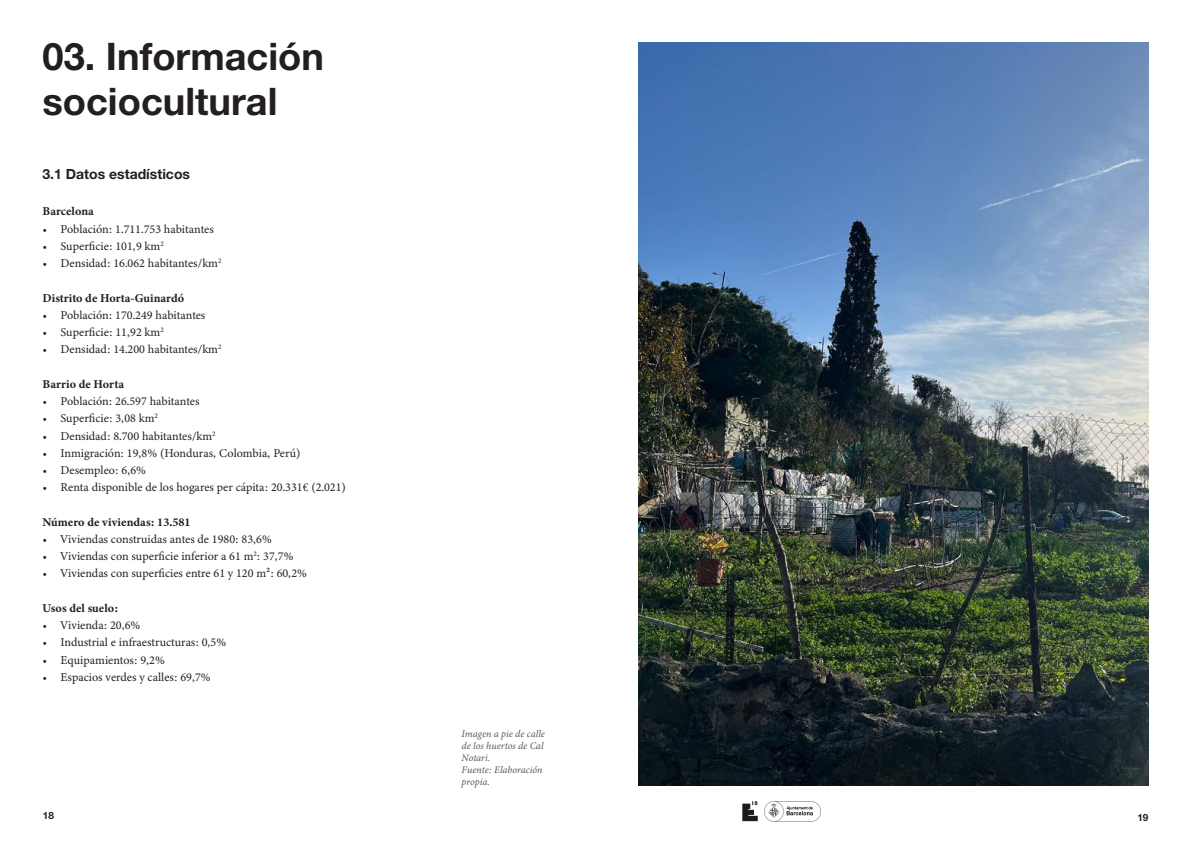
<style>
.page{position:relative;width:1191px;height:842px;background:#fff}
.page>*{position:absolute;margin:0;border:0;box-sizing:border-box;transform-origin:0 0}
.t1{font:700 38px/45.6px "Helvetica Neue LT Std";color:#231f20}
.t2{font:700 14px "Helvetica Neue LT Std";color:#231f20}
.t3{font:12px "Minion Variable Concept";color:#231f20}
.t4{font:12px "Minion Variable Concept";letter-spacing:.025em;color:#231f20}
.t5{font:12px "Minion Variable Concept";letter-spacing:.03em;color:#231f20}
.t6{font:italic 10px/12px "Minion Variable Concept";color:#57595a}
.t7{font:700 10px "Helvetica Neue LT Std";color:#231f20}
</style>
<div class="page">
<img style="left:638px;top:43px;width:510px;height:742px">
<img style="left:764px;top:801px;width:56px;height:20px">
<img style="left:743px;top:801px;width:15px;height:20px">
<p class="t1" style="left:43px;top:32px;width:283px">03. Información sociocultural</p>
<p class="t2" style="left:43px;top:165px;width:149px">3.1 Datos estadísticos</p>
<p class="t4" style="left:43px;top:203px;width:53px">Barcelona</p>
<p class="t3" style="left:43px;top:220px;width:173px">• Población: 1.711.753 habitantes</p>
<p class="t3" style="left:43px;top:238px;width:123px">• Superficie: 101,9 km<sup>2</sup></p>
<p class="t3" style="left:43px;top:255px;width:180px">• Densidad: 16.062 habitantes/km<sup>2</sup></p>
<p class="t4" style="left:43px;top:289px;width:143px">Distrito de Horta-Guinardó</p>
<p class="t3" style="left:43px;top:307px;width:164px">• Población: 170.249 habitantes</p>
<p class="t3" style="left:43px;top:324px;width:123px">• Superficie: 11,92 km<sup>2</sup></p>
<p class="t3" style="left:43px;top:341px;width:180px">• Densidad: 14.200 habitantes/km<sup>2</sup></p>
<p class="t5" style="left:43px;top:376px;width:83px">Barrio de Horta</p>
<p class="t3" style="left:43px;top:393px;width:159px">• Población: 26.597 habitantes</p>
<p class="t3" style="left:43px;top:410px;width:117px">• Superficie: 3,08 km<sup>2</sup></p>
<p class="t3" style="left:43px;top:427px;width:175px">• Densidad: 8.700 habitantes/km<sup>2</sup></p>
<p class="t3" style="left:43px;top:444px;width:259px">• Inmigración: 19,8% (Honduras, Colombia, Perú)</p>
<p class="t3" style="left:43px;top:462px;width:105px">• Desempleo: 6,6%</p>
<p class="t3" style="left:43px;top:479px;width:305px">• Renta disponible de los hogares per cápita: 20.331€ (2.021)</p>
<p class="t4" style="left:43px;top:513px;width:149px">Número de viviendas: 13.581</p>
<p class="t3" style="left:43px;top:531px;width:231px">• Viviendas construidas antes de 1980: 83,6%</p>
<p class="t3" style="left:43px;top:548px;width:252px">• Viviendas con superficie inferior a 61 m<sup>2</sup>: 37,7%</p>
<p class="t3" style="left:43px;top:565px;width:266px">• Viviendas con superficies entre 61 y 120 m2: 60,2%</p>
<p class="t4" style="left:43px;top:600px;width:77px">Usos del suelo:</p>
<p class="t3" style="left:43px;top:617px;width:99px">• Vivienda: 20,6%</p>
<p class="t3" style="left:43px;top:634px;width:185px">• Industrial e infraestructuras: 0,5%</p>
<p class="t3" style="left:43px;top:651px;width:124px">• Equipamientos: 9,2%</p>
<p class="t3" style="left:43px;top:669px;width:170px">• Espacios verdes y calles: 69,7%</p>
<p class="t6" style="left:461px;top:728px;width:85px">Imagen a pie de calle de los huertos de Cal<br>Notari.</p>
<p class="t6" style="left:461px;top:764px;width:82px">Fuente: Elaboración propia.</p>
<p class="t7" style="left:43px;top:809px;width:13px">18</p>
<p class="t7" style="left:1137px;top:811px;width:13px">19</p>
</div>
